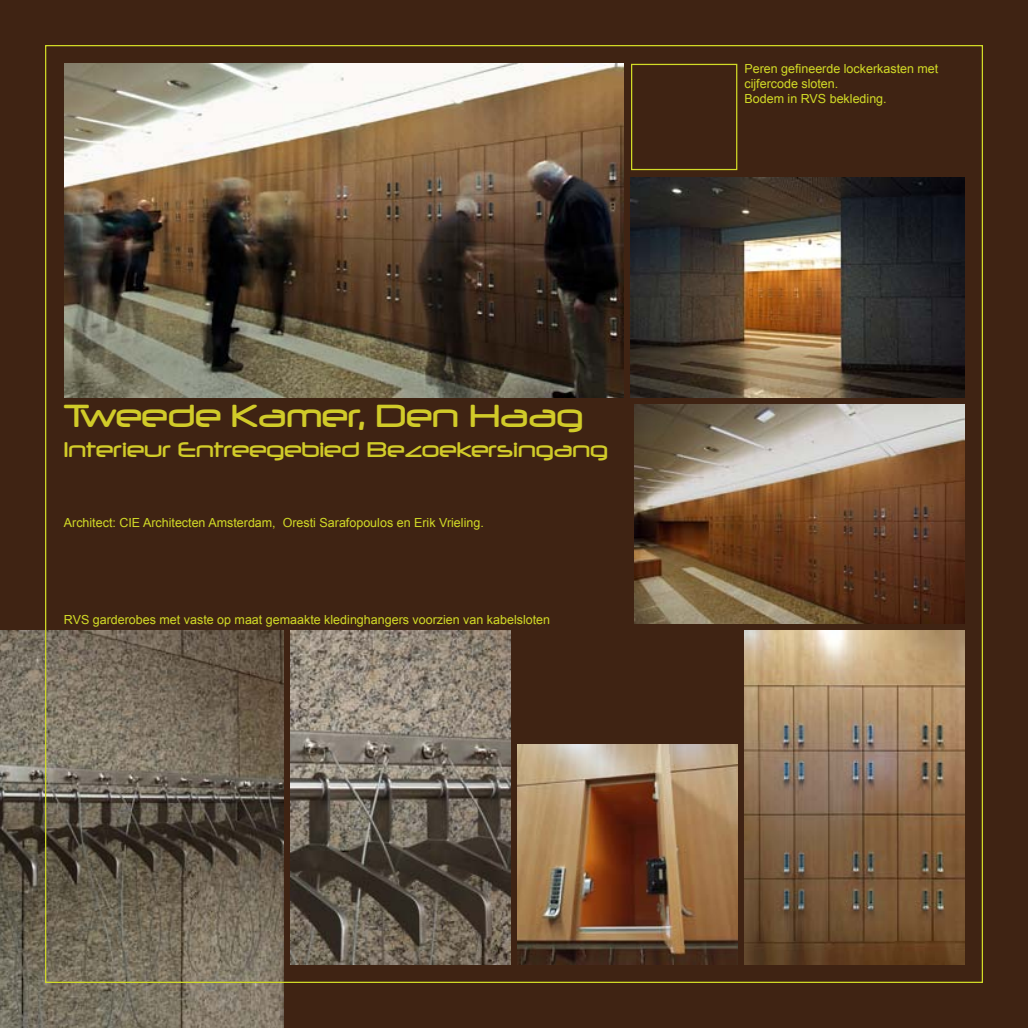
<style>
.page{position:relative;width:1028px;height:1028px;background:#3f2313}
.page>*{position:absolute;margin:0;border:0;box-sizing:border-box;transform-origin:0 0}
.t1{font:37.5px "Neuropol";color:#d1cb29}
.t2{font:25px "Neuropol";color:#d1cb29}
.t3{font:12.5px/15px "Arial";color:#d2db27}
</style>
<div class="page">
<div style="left:631px;top:64px;width:106px;height:106px;border:1px solid #d2db27"></div>
<img style="left:64px;top:64px;width:559px;height:333px">
<img style="left:744px;top:631px;width:220px;height:333px">
<img style="left:634px;top:404px;width:330px;height:220px">
<img style="left:517px;top:744px;width:220px;height:220px">
<img style="left:631px;top:177px;width:333px;height:220px">
<img style="left:291px;top:631px;width:219px;height:333px">
<img style="left:0;top:631px;width:283px;height:397px">
<h1 class="t1" style="left:64px;top:396px;width:521px">Tweede Kamer, Den Haag</h1>
<h2 class="t2" style="left:64px;top:436px;width:546px">Interieur Entreegebied Bezoekersingang</h2>
<p class="t3" style="left:64px;top:515px;width:421px">Architect: CIE Architecten Amsterdam, Oresti Sarafopoulos en Erik Vrieling.</p>
<p class="t3" style="left:64px;top:612px;width:488px">RVS garderobes met vaste op maat gemaakte kledinghangers voorzien van kabelsloten</p>
<p class="t3" style="left:744px;top:61px;width:195px">Peren gefineerde lockerkasten met cijfercode sloten.<br>Bodem in RVS bekleding.</p>
</div>
